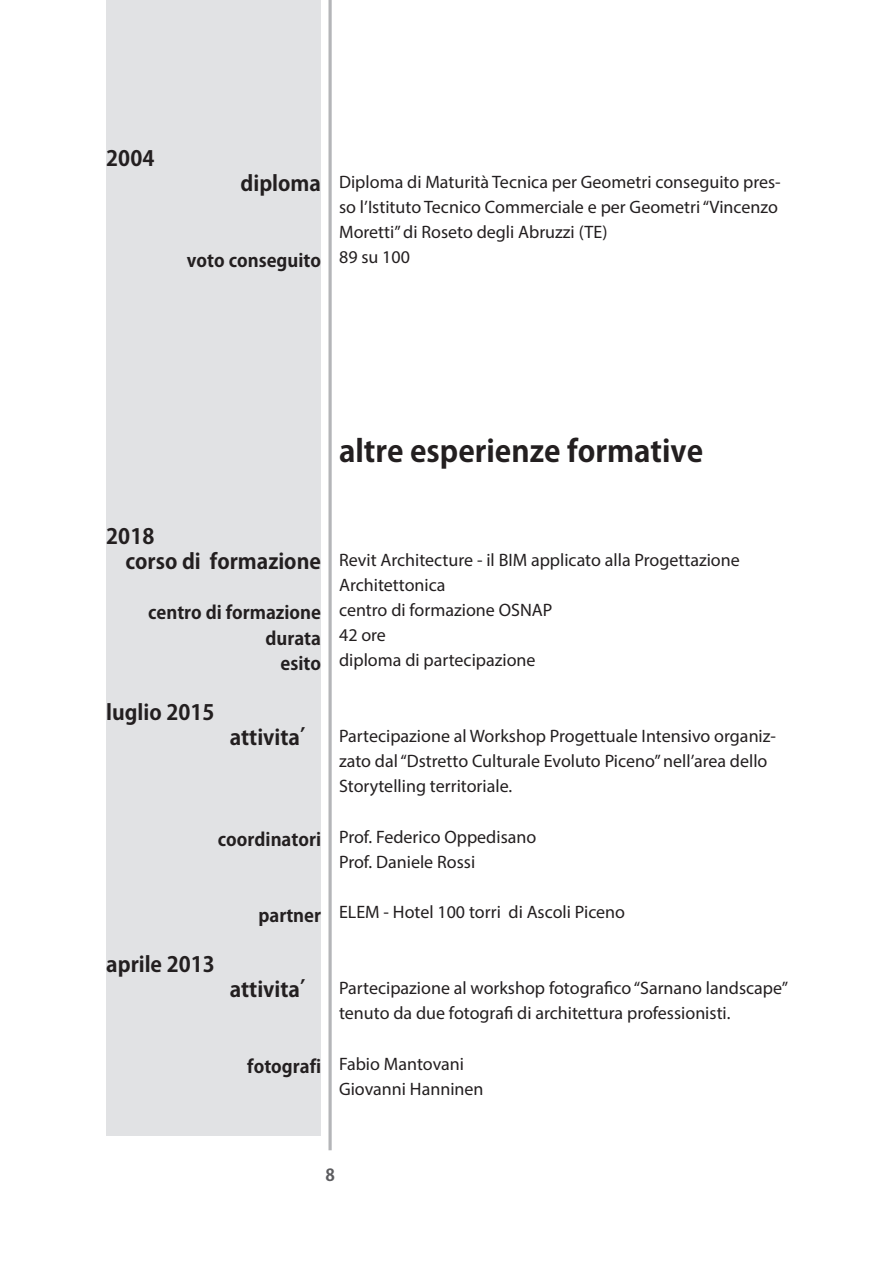
<style>
.page{position:relative;width:893px;height:1263px;background:#fff}
.page>*{position:absolute;margin:0;border:0;box-sizing:border-box;transform-origin:0 0}
.t1{font:700 30px "Adobe Gothic Std";color:#231f20}
.t2{font:700 21px/25.2px "Adobe Gothic Std";color:#231f20}
.t3{font:18px/25.2px "Myriad Pro";color:#231f20}
.t4{font:700 18px/25.2px "Adobe Gothic Std";color:#231f20;text-align:right}
.t5{font:700 16.5px "Adobe Gothic Std";color:#5c5c5f}
</style>
<div class="page">
<div style="left:106px;top:0;width:215px;height:1135px;background:#e1e2e4"></div>
<svg style="left:328px;top:0;width:4px;height:1150px;background:#c2c3c6"></svg>
<p class="t2" style="left:106px;top:146px;width:50px">2004</p>
<p class="t2" style="left:241px;top:171px;width:82px">diploma</p>
<p class="t4" style="left:187px;top:248px;width:136px">voto conseguito</p>
<p class="t3" style="left:339px;top:169px;width:443px">Diploma di Maturità Tecnica per Geometri conseguito pres&shy;so l’Istituto Tecnico Commerciale e per Geometri “Vincenzo Moretti” di Roseto degli Abruzzi (TE)<br>89 su 100</p>
<h1 class="t1" style="left:339px;top:433px;width:366px">altre esperienze formative</h1>
<p class="t2" style="left:125px;top:524px;width:197px;text-indent:-19px">2018<br>corso di formazione</p>
<p class="t4" style="left:148px;top:601px;width:175px">centro di formazione durata<br>esito</p>
<p class="t2" style="left:106px;top:700px;width:110px">luglio 2015</p>
<p class="t2" style="left:230px;top:725px;width:93px">attivita’</p>
<p class="t4" style="left:218px;top:827px;width:105px">coordinatori</p>
<p class="t2" style="left:106px;top:952px;width:110px">aprile 2013</p>
<p class="t4" style="left:258px;top:903px;width:64px">partner</p>
<p class="t2" style="left:230px;top:977px;width:93px">attivita’</p>
<p class="t4" style="left:247px;top:1054px;width:75px">fotografi</p>
<p class="t3" style="left:339px;top:547px;width:402px">Revit Architecture - il BIM applicato alla Progettazione<br>Architettonica<br>centro di formazione OSNAP<br>42 ore<br>diploma di partecipazione</p>
<p class="t3" style="left:339px;top:723px;width:438px">Partecipazione al Workshop Progettuale Intensivo organiz&shy;zato dal “Dstretto Culturale Evoluto Piceno” nell’area dello<br>Storytelling territoriale.</p>
<p class="t3" style="left:339px;top:824px;width:199px">Prof. Federico Oppedisano<br>Prof. Daniele Rossi</p>
<p class="t3" style="left:339px;top:899px;width:288px">ELEM - Hotel 100 torri di Ascoli Piceno</p>
<p class="t3" style="left:339px;top:975px;width:450px">Partecipazione al workshop fotografico “Sarnano landscape” tenuto da due fotografi di architettura professionisti.</p>
<p class="t3" style="left:339px;top:1051px;width:146px">Fabio Mantovani<br>Giovanni Hanninen</p>
<p class="t5" style="left:325px;top:1165px;width:11px">8</p>
</div>
